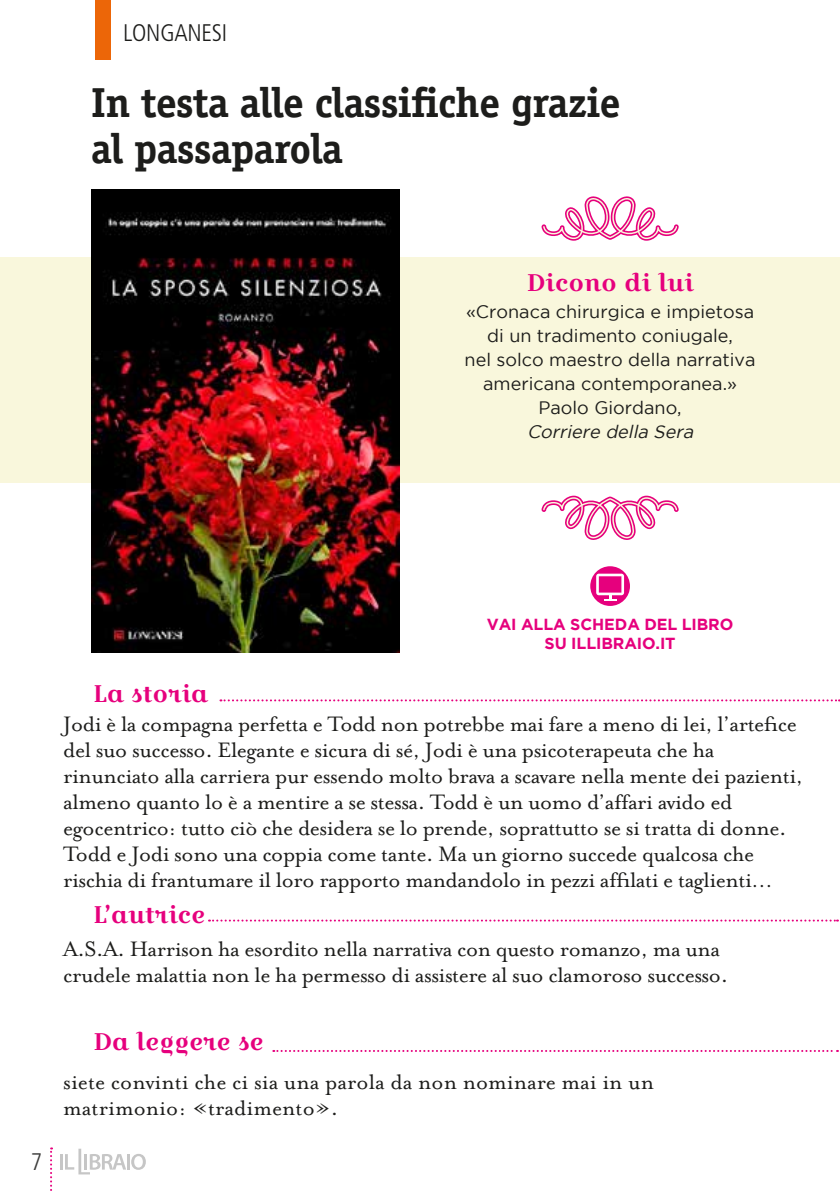
<style>
.page{position:relative;width:840px;height:1191px;background:#fff}
.page>*{position:absolute;margin:0;border:0;box-sizing:border-box;transform-origin:0 0}
.t1{font:700 42px/46px "Officina Serif";letter-spacing:-.02em;color:#1d1d1b}
.t2{font:24px/26px "Mrs Eaves Roman";letter-spacing:-.02em;color:#1d1d1b}
.t3{font:24px/26px "Mrs Eaves Roman";color:#1d1d1b}
.t4{font:24px "Croissant One";color:#e6007d}
.t5{font:300 condensed 24px "Frutiger";letter-spacing:-.01em;color:#1d1d1b}
.t6{font:300 condensed 24px "Frutiger";color:#3c3c3b}
.t7{font:18px/24px "Gotham";color:#1d1d1b;text-align:center}
.t8{font:italic 18px "Gotham";color:#1d1d1b}
.t9{font:700 16px/19.2px "Gotham";letter-spacing:-.005em;color:#e6007d;text-align:center}
</style>
<div class="page">
<svg style="left:60px;top:1148px;width:86px;height:26px"></svg>
<svg style="left:50px;top:1147px;width:2px;height:44px"></svg>
<div style="left:95px;top:0;width:15px;height:60px;background:#ec6608"></div>
<div style="left:0;top:257px;width:839px;height:225px;background:#f9f7dc"></div>
<img style="left:91px;top:190px;width:308px;height:462px">
<svg style="left:590px;top:566px;width:39px;height:40px"></svg>
<svg style="left:596px;top:573px;width:27px;height:27px"></svg>
<svg style="left:273px;top:1050px;width:564px;height:2px"></svg>
<svg style="left:209px;top:919px;width:628px;height:2px"></svg>
<svg style="left:541px;top:196px;width:138px;height:45px"></svg>
<svg style="left:541px;top:495px;width:138px;height:45px"></svg>
<svg style="left:220px;top:699px;width:619px;height:2px"></svg>
<p class="t5" style="left:123px;top:19px;width:105px">LONGANESI</p>
<h1 class="t1" style="left:91px;top:79px;width:531px">In testa alle classifiche grazie al passaparola</h1>
<p class="t4" style="left:526px;top:265px;width:169px">Dicono di lui</p>
<p class="t7" style="left:464px;top:299px;width:292px">«Cronaca chirurgica e impietosa di un tradimento coniugale,<br>nel solco maestro della narrativa americana contemporanea.»<br>Paolo Giordano,</p>
<p class="t8" style="left:526px;top:422px;width:172px">Corriere della Sera</p>
<p class="t6" style="left:31px;top:1147px;width:13px">7</p>
<p class="t4" style="left:93px;top:676px;width:116px">La storia</p>
<p class="t9" style="left:486px;top:614px;width:248px">VAI ALLA SCHEDA DEL LIBRO<br>SU ILLIBRAIO.IT</p>
<p class="t2" style="left:63px;top:711px;width:741px">Jodi è la compagna perfetta e Todd non potrebbe mai fare a meno di lei, l’artefice del suo successo. Elegante e sicura di sé, Jodi è una psicoterapeuta che ha rinunciato alla carriera pur essendo molto brava a scavare nella mente dei pazienti, almeno quanto lo è a mentire a se stessa. Todd è un uomo d’affari avido ed egocentrico: tutto ciò che desidera se lo prende, soprattutto se si tratta di donne.<br>Todd e Jodi sono una coppia come tante. Ma un giorno succede qualcosa che rischia di frantumare il loro rapporto mandandolo in pezzi affilati e taglienti…</p>
<p class="t4" style="left:93px;top:897px;width:114px">L’autrice</p>
<p class="t2" style="left:63px;top:936px;width:666px">A.S.A. Harrison ha esordito nella narrativa con questo romanzo, ma una crudele malattia non le ha permesso di assistere al suo clamoroso successo.</p>
<p class="t4" style="left:93px;top:1024px;width:172px">Da leggere se</p>
<p class="t3" style="left:63px;top:1069px;width:592px">siete convinti che ci sia una parola da non nominare mai in un matrimonio: «tradimento».</p>
</div>
